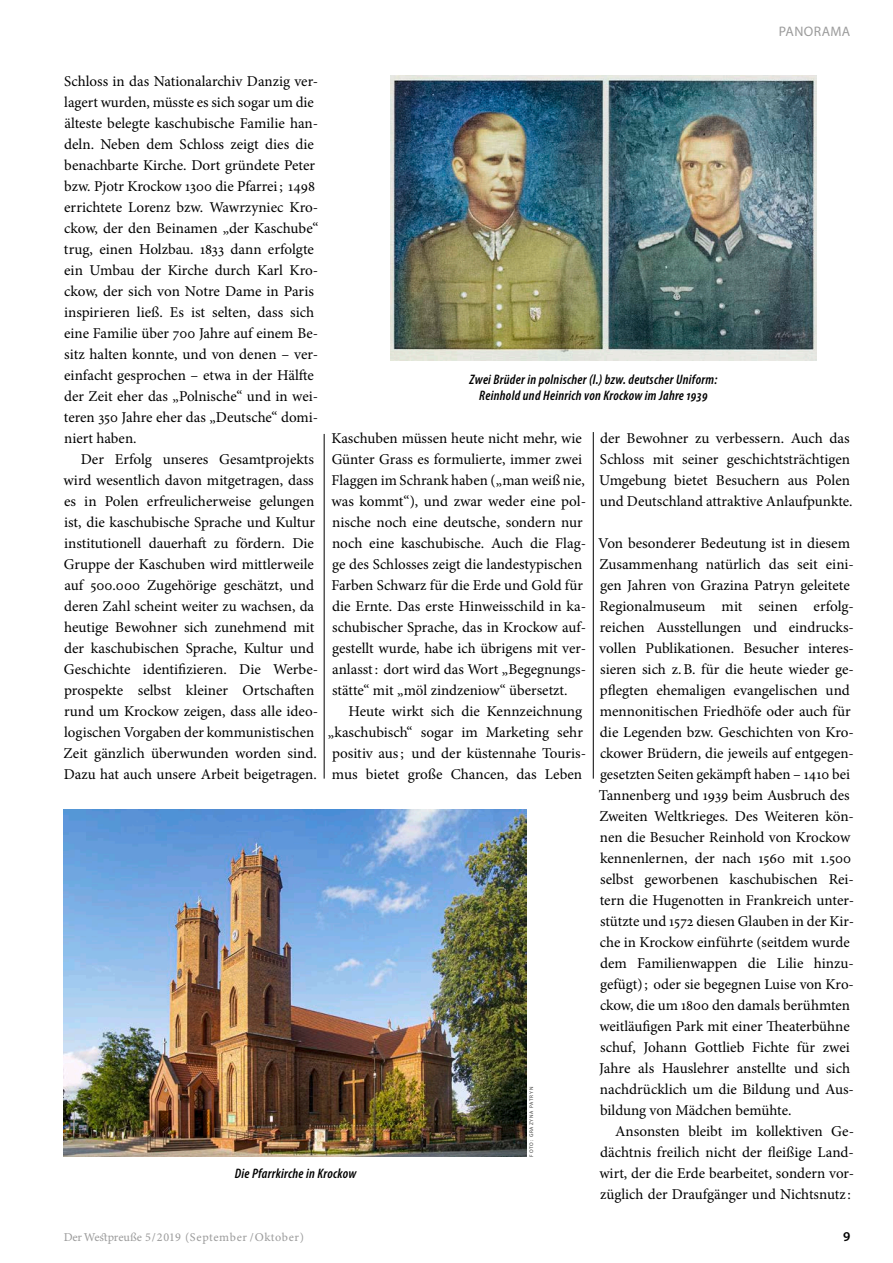
<style>
.page{position:relative;width:893px;height:1263px;background:#fff}
.page>*{position:absolute;margin:0;border:0;box-sizing:border-box;transform-origin:0 0}
.t1{font:15px/21px "Minion Pro";letter-spacing:-.005em;color:#000}
.t2{font:italic 600 condensed 13.8px/16.5px "Myriad Pro";letter-spacing:.02em;color:#000;text-align:center}
.t3{font:13.8px "Myriad Pro";letter-spacing:.03em;color:#9c9c9c}
.t4{font:600 13.5px "Myriad Pro";color:#000}
.t5{font:12px "Minion Pro Capt";letter-spacing:.04em;color:#9c9c9c}
.t6{font:5.25px "Myriad Pro";letter-spacing:.155em;color:#3a3a38}
</style>
<div class="page">
<img style="left:64px;top:809px;width:463px;height:348px">
<img style="left:390px;top:75px;width:427px;height:285px">
<hr style="left:324px;top:434px;width:1px;height:345px;background:#000">
<hr style="left:593px;top:432px;width:1px;height:347px;background:#000">
<p class="t3" style="left:779px;top:23px;width:73px">PANORAMA</p>
<p class="t1" style="left:64px;top:70px;width:256px">Schloss in das Nationalarchiv Danzig ver&shy;lagert wurden, müsste es sich sogar um die älteste belegte kaschubische Familie han&shy;deln. Neben dem Schloss zeigt dies die benachbarte Kirche. Dort gründete Peter bzw. Pjotr Krockow 1300 die Pfarrei; 1498 errichtete Lorenz bzw. Wawrzyniec Kro&shy;ckow, der den Beinamen „der Kaschube“ trug, einen Holzbau. 1833 dann erfolgte ein Umbau der Kirche durch Karl Kro&shy;ckow, der sich von Notre Dame in Paris inspirieren ließ. Es ist selten, dass sich eine Familie über 700 Jahre auf einem Be&shy;sitz halten konnte, und von denen – ver&shy;einfacht gesprochen – etwa in der Hälfte der Zeit eher das „Polnische“ und in wei&shy;teren 350 Jahre eher das „Deutsche“ domi&shy;niert haben.</p>
<p class="t1" style="left:64px;top:448px;width:256px;text-indent:17px">Der Erfolg unseres Gesamtprojekts wird wesentlich davon mitgetragen, dass es in Polen erfreulicherweise gelungen ist, die kaschubische Sprache und Kultur institutionell dauerhaft zu fördern. Die Gruppe der Kaschuben wird mittlerweile auf 500.000 Zugehörige geschätzt, und deren Zahl scheint weiter zu wachsen, da heutige Bewohner sich zunehmend mit der kaschubischen Sprache, Kultur und Geschichte identifizieren. Die Werbe&shy;prospekte selbst kleiner Ortschaften rund um Krockow zeigen, dass alle ideo&shy;logischen Vorgaben der kommunistischen Zeit gänzlich überwunden worden sind.<br>Dazu hat auch unsere Arbeit beigetragen.</p>
<p class="t2" style="left:470px;top:370px;width:249px">Zwei Brüder in polnischer (l.) bzw. deutscher Uniform:<br>Reinhold und Heinrich von Krockow im Jahre 1939</p>
<p class="t1" style="left:331px;top:427px;width:256px">Kaschuben müssen heute nicht mehr, wie Günter Grass es formulierte, immer zwei Flaggen im Schrank haben („man weiß nie, was kommt“), und zwar weder eine pol&shy;nische noch eine deutsche, sondern nur noch eine kaschubische. Auch die Flag&shy;ge des Schlosses zeigt die landestypischen Farben Schwarz für die Erde und Gold für die Ernte. Das erste Hinweisschild in ka&shy;schubischer Sprache, das in Krockow auf&shy;gestellt wurde, habe ich übrigens mit ver&shy;anlasst: dort wird das Wort „Begegnungs&shy;stätte“ mit „möl zindzeniow“ übersetzt.</p>
<p class="t1" style="left:328px;top:700px;width:260px;text-indent:21px">Heute wirkt sich die Kennzeichnung „kaschubisch“ sogar im Marketing sehr positiv aus; und der küstennahe Touris&shy;mus bietet große Chancen, das Leben</p>
<p class="t1" style="left:599px;top:427px;width:255px">der Bewohner zu verbessern. Auch das Schloss mit seiner geschichtsträchtigen Umgebung bietet Besuchern aus Polen und Deutschland attraktive Anlaufpunkte.</p>
<p class="t1" style="left:598px;top:532px;width:257px">Von besonderer Bedeutung ist in diesem Zusammenhang natürlich das seit eini&shy;gen Jahren von Grazina Patryn geleitete Regionalmuseum mit seinen erfolg&shy;reichen Ausstellungen und eindrucks&shy;vollen Publikationen. Besucher interes&shy;sieren sich z.B. für die heute wieder ge&shy;pflegten ehemaligen evangelischen und mennonitischen Friedhöfe oder auch für die Legenden bzw. Geschichten von Kro&shy;ckower Brüdern, die jeweils auf entgegen&shy;gesetzten Seiten gekämpft haben – 1410 bei Tannenberg und 1939 beim Ausbruch des Zweiten Weltkrieges. Des Weiteren kön&shy;nen die Besucher Reinhold von Krockow kennenlernen, der nach 1560 mit 1.500 selbst geworbenen kaschubischen Rei&shy;tern die Hugenotten in Frankreich unter&shy;stützte und 1572 diesen Glauben in der Kir&shy;che in Krockow einführte (seitdem wurde dem Familienwappen die Lilie hinzu&shy;gefügt); oder sie begegnen Luise von Kro&shy;ckow, die um 1800 den damals berühmten weitläufigen Park mit einer Theaterbühne schuf, Johann Gottlieb Fichte für zwei Jahre als Hauslehrer anstellte und sich nachdrücklich um die Bildung und Aus&shy;bildung von Mädchen bemühte.</p>
<p class="t1" style="left:599px;top:1120px;width:256px;text-align:justify;text-indent:16px">Ansonsten bleibt im kollektiven Ge&shy;dächtnis freilich nicht der fleißige Land&shy;wirt, der die Erde bearbeitet, sondern vor&shy;züglich der Draufgänger und Nichtsnutz :</p>
<p class="t6" style="left:528px;top:1156px;width:71px;rotate:-90deg">FOTO: GRAZYNA PATRYN</p>
<p class="t2" style="left:235px;top:1164px;width:123px">Die Pfarrkirche in Krockow</p>
<p class="t5" style="left:64px;top:1228px;width:242px">Der Westpreuße 5/2019 (September /Oktober)</p>
<p class="t4" style="left:843px;top:1227px;width:9px">9</p>
</div>
